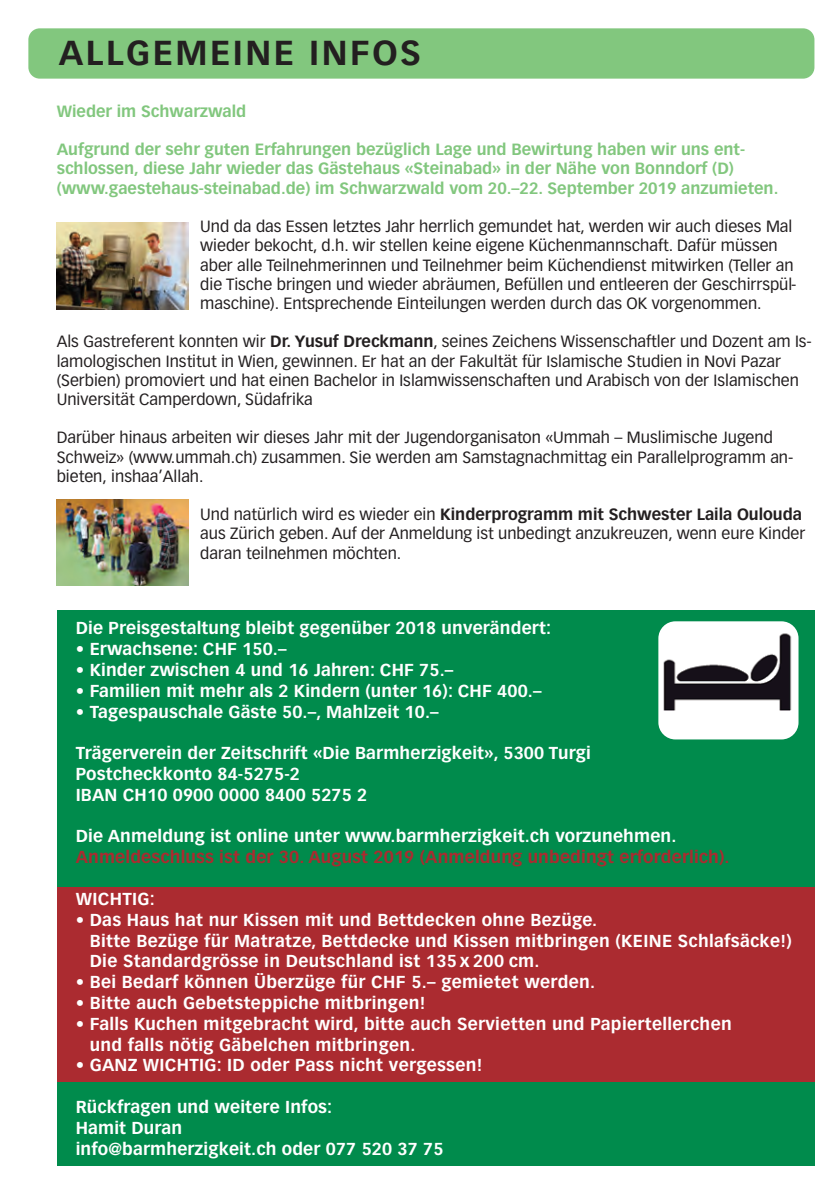
<style>
.page{position:relative;width:840px;height:1191px;background:#fff}
.page>*{position:absolute;margin:0;border:0;box-sizing:border-box;transform-origin:0 0}
.t1{font:700 34px "Vectora LH";letter-spacing:.075em;color:#231f20}
.t2{font:700 17px/20.8px "Vectora LH";letter-spacing:.01em;color:#fff}
.t3{font:700 17px "Vectora LH";letter-spacing:.01em;color:#ab2b30}
.t4{font:16px/19.2px "Vectora LH";color:#231f20}
.t5{font:700 16px/19.2px "Vectora LH";color:#82c77e}
.s1{font-weight:700}
</style>
<div class="page">
<div style="left:28px;top:28px;width:786px;height:51px;background:#82c77e;border-radius:11px"></div>
<div style="left:57px;top:610px;width:757px;height:555px;background:#008b4c"></div>
<img style="left:658px;top:621px;width:140px;height:118px;border-radius:17px">
<div style="left:57px;top:887px;width:757px;height:194px;background:#ab2b30"></div>
<img style="left:57px;top:222px;width:132px;height:87px">
<img style="left:57px;top:499px;width:132px;height:86px">
<h1 class="t1" style="left:59px;top:39px;width:363px">ALLGEMEINE INFOS</h1>
<p class="t5" style="left:57px;top:103px;width:191px">Wieder im Schwarzwald</p>
<p class="t5" style="left:57px;top:141px;width:722px">Aufgrund der sehr guten Erfahrungen bezüglich Lage und Bewirtung haben wir uns ent&shy;schlossen, diese Jahr wieder das Gästehaus «Steinabad» in der Nähe von Bonndorf (D) (www.gaestehaus-steinabad.de) im Schwarzwald vom 20.–22. September 2019 anzumieten.</p>
<p class="t4" style="left:200px;top:218px;width:597px">Und da das Essen letztes Jahr herrlich gemundet hat, werden wir auch dieses Mal wieder bekocht, d.h. wir stellen keine eigene Küchenmannschaft. Dafür müssen aber alle Teilnehmerinnen und Teilnehmer beim Küchendienst mitwirken (Teller an die Tische bringen und wieder abräumen, Befüllen und entleeren der Geschirrspül&shy;maschine). Entsprechende Einteilungen werden durch das OK vorgenommen.</p>
<p class="t4" style="left:57px;top:333px;width:756px">Als Gastreferent konnten wir <span class="s1">Dr. Yusuf Dreckmann</span>, seines Zeichens Wissenschaftler und Dozent am Is&shy;lamologischen Institut in Wien, gewinnen. Er hat an der Fakultät für Islamische Studien in Novi Pazar (Serbien) promoviert und hat einen Bachelor in Islamwissenschaften und Arabisch von der Islamischen Universität Camperdown, Südafrika</p>
<p class="t4" style="left:57px;top:429px;width:737px">Darüber hinaus arbeiten wir dieses Jahr mit der Jugendorganisaton «Ummah – Muslimische Jugend<br>Schweiz» (www.ummah.ch) zusammen. Sie werden am Samstagnachmittag ein Parallelprogramm an&shy;bieten, inshaa’Allah.</p>
<p class="t4" style="left:200px;top:506px;width:606px">Und natürlich wird es wieder ein <span class="s1">Kinderprogramm mit Schwester Laila Oulouda </span>aus Zürich geben. Auf der Anmeldung ist unbedingt anzukreuzen, wenn eure Kinder daran teilnehmen möchten.</p>
<p class="t2" style="left:76px;top:619px;width:476px">Die Preisgestaltung bleibt gegenüber 2018 unverändert:</p>
<p class="t2" style="left:76px;top:640px;width:212px">• Erwachsene: CHF 150.–</p>
<p class="t2" style="left:76px;top:660px;width:379px">• Kinder zwischen 4 und 16 Jahren: CHF 75.–</p>
<p class="t2" style="left:76px;top:681px;width:467px">• Familien mit mehr als 2 Kindern (unter 16): CHF 400.–</p>
<p class="t2" style="left:76px;top:702px;width:364px">• Tagespauschale Gäste 50.–, Mahlzeit 10.–</p>
<p class="t2" style="left:76px;top:744px;width:516px">Trägerverein der Zeitschrift «Die Barmherzigkeit», 5300 Turgi<br>Postcheckkonto 84-5275-2<br>IBAN CH10 0900 0000 8400 5275 2</p>
<p class="t2" style="left:76px;top:827px;width:602px">Die Anmeldung ist online unter www.barmherzigkeit.ch vorzunehmen.</p>
<p class="t3" style="left:76px;top:850px;width:655px">Anmeldeschluss ist der 30. August 2019 (Anmeldung unbedingt erforderlich).</p>
<p class="t2" style="left:76px;top:889px;width:81px">WICHTIG:</p>
<p class="t2" style="left:90px;top:910px;width:703px;text-indent:-14px">• Das Haus hat nur Kissen mit und Bettdecken ohne Bezüge.<br>Bitte Bezüge für Matratze, Bettdecke und Kissen mitbringen (KEINE Schlafsäcke!)<br>Die Standardgrösse in Deutschland ist 135x 200 cm.</p>
<p class="t2" style="left:76px;top:972px;width:521px">• Bei Bedarf können Überzüge für CHF 5.– gemietet werden.</p>
<p class="t2" style="left:76px;top:993px;width:351px">• Bitte auch Gebetsteppiche mitbringen!</p>
<p class="t2" style="left:90px;top:1014px;width:643px;text-indent:-14px">• Falls Kuchen mitgebracht wird, bitte auch Servietten und Papiertellerchen und falls nötig Gäbelchen mitbringen.</p>
<p class="t2" style="left:76px;top:1056px;width:408px">• GANZ WICHTIG: ID oder Pass nicht vergessen!</p>
<p class="t2" style="left:76px;top:1097px;width:369px">Rückfragen und weitere Infos:<br>Hamit Duran<br>info@barmherzigkeit.ch oder 077 520 37 75</p>
</div>
